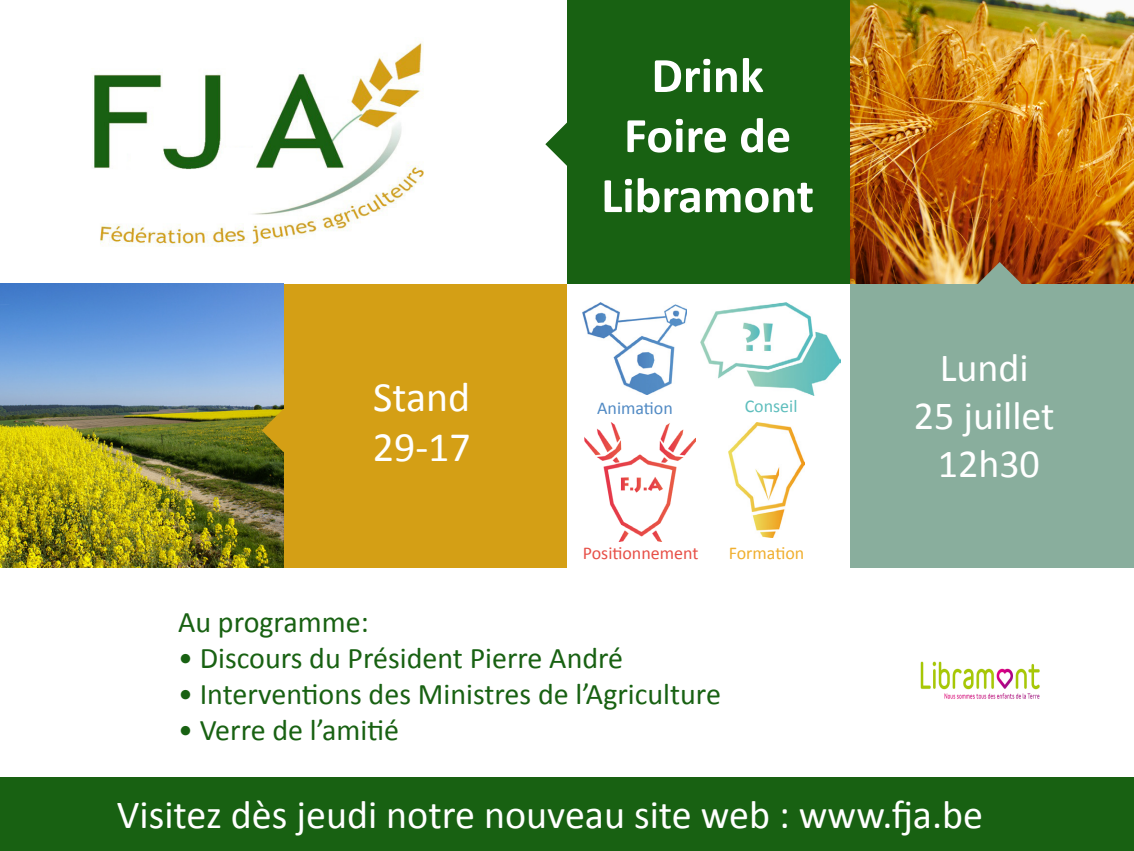
<style>
.page{position:relative;width:1134px;height:851px;background:#fff}
.page>*{position:absolute;margin:0;border:0;box-sizing:border-box;transform-origin:0 0}
.t1{font:700 50px/60px "Calibri";color:#fff;text-align:center}
.t2{font:42px/50.4px "Calibri";color:#fff}
.t3{font:40px/48px "Calibri";color:#fff;text-align:center}
.t4{font:30px "Calibri";color:#186112}
.t5{font:18px "Calibri";color:#e74f47}
.t6{font:18px "Calibri";color:#518ac4}
.t7{font:18px "Calibri";color:#f0af2f}
.t8{font:18px "Calibri";color:#5ebebd}
</style>
<div class="page">
<img style="left:92px;top:43px;width:332px;height:204px">
<div style="left:567px;top:0;width:283px;height:283px;background:#186112"></div>
<div style="left:283px;top:283px;width:284px;height:284px;background:#d49f15"></div>
<div style="left:850px;top:283px;width:284px;height:284px;background:#89ae9d"></div>
<img style="left:920px;top:661px;width:120px;height:38px">
<svg style="left:545px;top:122px;width:22px;height:44px"></svg>
<img style="left:583px;top:302px;width:103px;height:92px">
<img style="left:850px;top:0;width:284px;height:283px">
<img style="left:0;top:283px;width:283px;height:284px">
<svg style="left:262px;top:408px;width:22px;height:44px"></svg>
<svg style="left:978px;top:262px;width:43px;height:22px"></svg>
<div style="left:132px;top:143px;width:29px;height:30px;background:#fff"></div>
<div style="left:225px;top:149px;width:29px;height:30px;background:#fff"></div>
<img style="left:701px;top:303px;width:139px;height:92px">
<img style="left:584px;top:422px;width:112px;height:119px">
<img style="left:728px;top:422px;width:77px;height:115px">
<div style="left:0;top:777px;width:1134px;height:73px;background:#186112"></div>
<h2 class="t2" style="left:373px;top:371px;width:100px">Stand<br>29-17</h2>
<h1 class="t1" style="left:601px;top:45px;width:214px">Drink<br>Foire de<br>Libramont</h1>
<p class="t6" style="left:597px;top:396px;width:77px">Animation</p>
<p class="t8" style="left:745px;top:395px;width:54px">Conseil</p>
<p class="t5" style="left:583px;top:541px;width:117px">Positionnement</p>
<p class="t7" style="left:729px;top:541px;width:77px">Formation</p>
<p class="t4" style="left:178px;top:603px;width:192px">Au programme:</p>
<p class="t4" style="left:178px;top:639px;width:447px">• Discours du Président Pierre André</p>
<p class="t4" style="left:178px;top:675px;width:544px">• Interventions des Ministres de l’Agriculture</p>
<p class="t4" style="left:178px;top:711px;width:222px">• Verre de l’amitié</p>
<h3 class="t3" style="left:914px;top:343px;width:142px">Lundi<br>25 juillet<br>12h30</h3>
<h3 class="t3" style="left:117px;top:790px;width:868px">Visitez dès jeudi notre nouveau site web : www.fja.be</h3>
</div>
